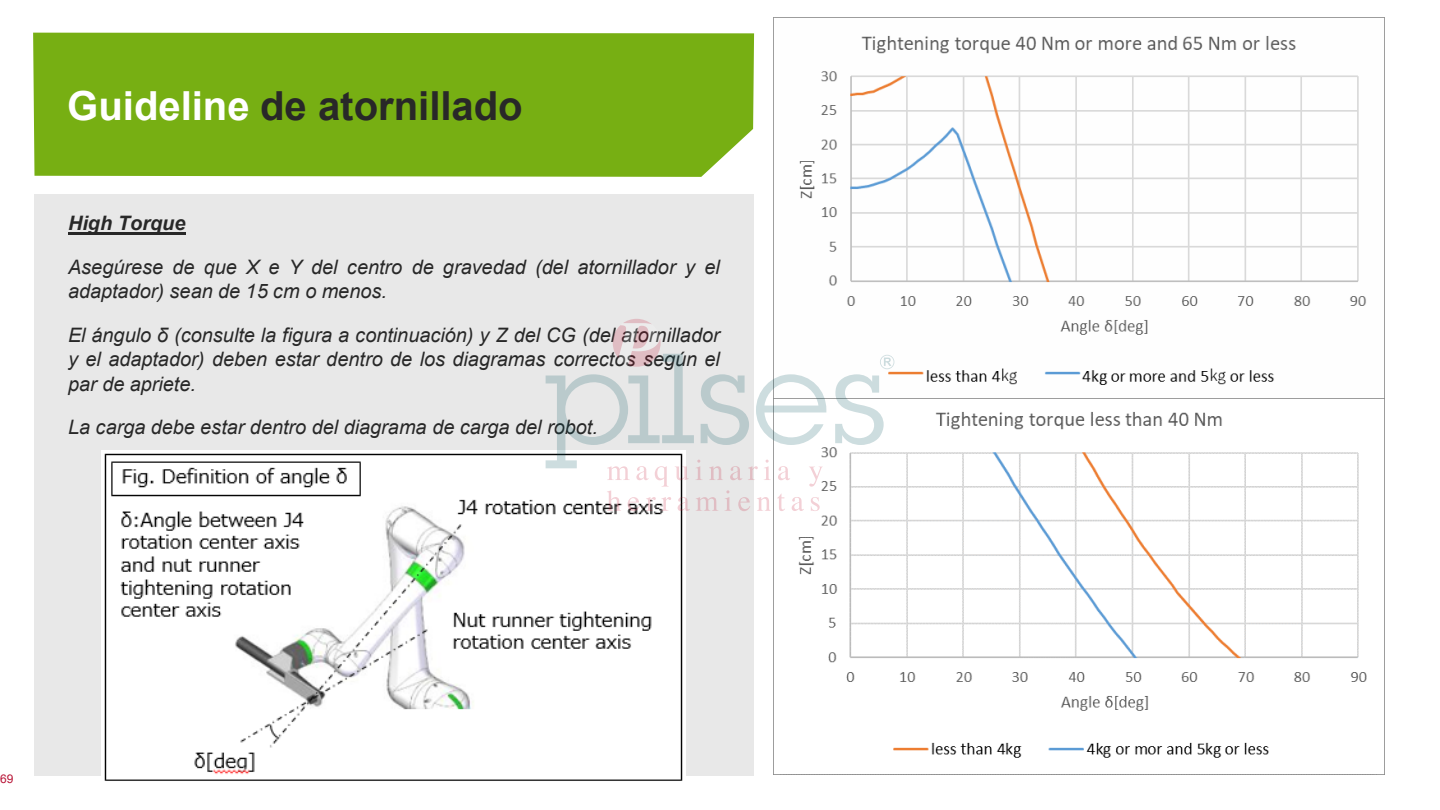
<style>
.page{position:relative;width:1440px;height:810px;background:#fff}
.page>*{position:absolute;margin:0;border:0;box-sizing:border-box;transform-origin:0 0}
.t1{font:700 40px "Arial";color:#282828}
.t2{font:italic 20px/24px "Arial";color:#282828}
.t3{font:italic 700 20px "Arial";color:#282828}
.t4{font:12px "Arial";color:#b71234}
.s1{color:#fff}
</style>
<div class="page">
<div style="left:33px;top:33px;width:721px;height:144px;background:#77af13"></div>
<div style="left:34px;top:194px;width:720px;height:581px;background:#e8e8e8"></div>
<hr style="left:68px;top:232px;width:118px;height:3px;background:#282828">
<img style="left:773px;top:398px;width:611px;height:377px">
<img style="left:773px;top:18px;width:593px;height:367px">
<img style="left:102px;top:451px;width:583px;height:330px">
<svg style="left:546px;top:319px;width:280px;height:192px"></svg>
<svg style="left:835px;top:355px;width:59px;height:90px"></svg>
<h1 class="t1" style="left:67px;top:77px;width:457px"><span class="s1">Guideline</span> de atornillado</h1>
<p class="t3" style="left:68px;top:210px;width:119px">High Torque</p>
<p class="t2" style="left:68px;top:256px;width:654px">Asegúrese de que X e Y del centro de gravedad (del atornillador y el adaptador) sean de 15 cm o menos.</p>
<p class="t2" style="left:68px;top:324px;width:654px;text-align:justify">El ángulo δ (consulte la figura a continuación) y Z del CG (del atornillador y el adaptador) deben estar dentro de los diagramas correctos según el par de apriete.</p>
<p class="t2" style="left:68px;top:416px;width:531px">La carga debe estar dentro del diagrama de carga del robot.</p>
<p class="t4" style="left:0;top:771px;width:15px">69</p>
</div>
